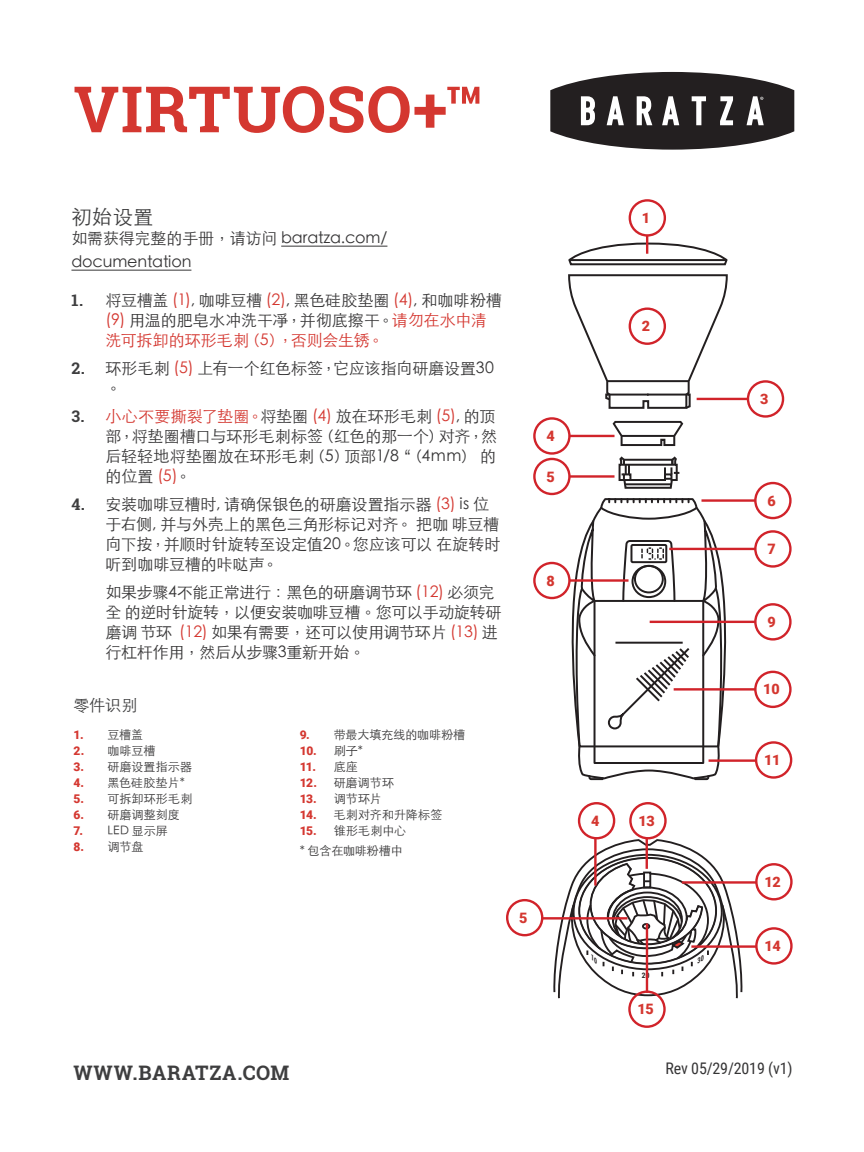
<style>
.page{position:relative;width:864px;height:1152px;background:#fff}
.page>*{position:absolute;margin:0;border:0;box-sizing:border-box;transform-origin:0 0}
.intro{font:700 64px "Roboto Slab";letter-spacing:.015em;color:#d43730}
.t1{font:700 20px "Roboto Slab";letter-spacing:.035em;color:#3e3e3f}
.t2{font:300 20px "ST Heiti TC";color:#3e3e3f}
.t3{font:300 16px/20px "ST Heiti TC";letter-spacing:-.01em;color:#363536}
.t4{font:16px "Roboto Condensed";letter-spacing:-.01em;color:#363536}
.t5{font:300 16px "ST Heiti TC";color:#3e3e3f}
.t6{font:900 14.4px "Roboto";letter-spacing:-.01em;color:#d43730}
.t7{font:300 12px "ST Heiti TC";letter-spacing:.005em;color:#363536}
.t8{font:900 12px "Roboto";color:#d43730}
.t9{font:700 7.6px "Roboto Condensed";color:#231f20}
.s1{font-family:"Roboto Slab";font-weight:700;color:#3e3e3f}
.s2{color:#d43730}
.s3{font-family:"Roboto";font-weight:900;color:#d43730}
.s4{font-family:"ST Heiti TC";font-weight:300;color:#363536}
</style>
<div class="page">
<svg style="left:618px;top:456px;width:61px;height:33px"></svg>
<hr style="left:625px;top:483px;width:46px;height:2px;background:#231f20">
<svg style="left:611px;top:420px;width:73px;height:26px"></svg>
<hr style="left:622px;top:435px;width:52px;height:2px;background:#231f20">
<svg style="left:568px;top:274px;width:161px;height:135px"></svg>
<svg style="left:565px;top:498px;width:168px;height:282px"></svg>
<svg style="left:587px;top:774px;width:18px;height:7px"></svg>
<svg style="left:693px;top:774px;width:17px;height:7px"></svg>
<svg style="left:574px;top:499px;width:150px;height:266px"></svg>
<hr style="left:615px;top:642px;width:68px;height:2px;background:#231f20">
<div style="left:629px;top:307px;width:37px;height:38px;border:2px solid #d1232a;border-radius:50%"></div>
<div style="left:755px;top:741px;width:37px;height:38px;border:2px solid #d1232a;border-radius:50%"></div>
<hr style="left:709px;top:759px;width:47px;height:3px;background:#d1232a">
<div style="left:533px;top:458px;width:38px;height:37px;border:2px solid #d1232a;border-radius:50%"></div>
<hr style="left:569px;top:475px;width:46px;height:3px;background:#d1232a">
<div style="left:533px;top:562px;width:38px;height:37px;border:2px solid #d1232a;border-radius:50%"></div>
<hr style="left:569px;top:579px;width:60px;height:3px;background:#d1232a">
<div style="left:533px;top:417px;width:38px;height:38px;border:2px solid #d1232a;border-radius:50%"></div>
<hr style="left:569px;top:435px;width:46px;height:2px;background:#d1232a">
<div style="left:754px;top:603px;width:38px;height:38px;border:2px solid #d1232a;border-radius:50%"></div>
<hr style="left:650px;top:621px;width:106px;height:2px;background:#d1232a">
<div style="left:754px;top:671px;width:38px;height:37px;border:2px solid #d1232a;border-radius:50%"></div>
<hr style="left:674px;top:688px;width:82px;height:3px;background:#d1232a">
<div style="left:754px;top:530px;width:38px;height:38px;border:2px solid #d1232a;border-radius:50%"></div>
<hr style="left:669px;top:548px;width:87px;height:2px;background:#d1232a">
<div style="left:754px;top:482px;width:38px;height:37px;border:2px solid #d1232a;border-radius:50%"></div>
<hr style="left:701px;top:499px;width:55px;height:3px;background:#d1232a">
<div style="left:629px;top:199px;width:37px;height:38px;border:2px solid #d1232a;border-radius:50%"></div>
<svg style="left:568px;top:235px;width:160px;height:31px"></svg>
<div style="left:747px;top:380px;width:37px;height:38px;border:2px solid #d1232a;border-radius:50%"></div>
<hr style="left:697px;top:398px;width:50px;height:2px;background:#d1232a">
<div style="left:506px;top:899px;width:37px;height:37px;border:2px solid #d1232a;border-radius:50%"></div>
<hr style="left:541px;top:917px;width:86px;height:3px;background:#d1232a">
<div style="left:755px;top:863px;width:38px;height:38px;border:2px solid #d1232a;border-radius:50%"></div>
<hr style="left:682px;top:881px;width:74px;height:3px;background:#d1232a">
<div style="left:755px;top:927px;width:38px;height:38px;border:2px solid #d1232a;border-radius:50%"></div>
<hr style="left:691px;top:945px;width:65px;height:3px;background:#d1232a">
<div style="left:629px;top:802px;width:38px;height:37px;border:2px solid #d1232a;border-radius:50%"></div>
<div style="left:578px;top:802px;width:37px;height:37px;border:2px solid #d1232a;border-radius:50%"></div>
<div style="left:628px;top:990px;width:38px;height:38px;border:2px solid #d1232a;border-radius:50%"></div>
<svg style="left:550px;top:72px;width:244px;height:78px"></svg>
<hr style="left:281px;top:246px;width:106px;height:1px;background:#363536">
<hr style="left:71px;top:270px;width:120px;height:1px;background:#363536">
<svg style="left:553px;top:838px;width:190px;height:162px"></svg>
<p class="intro" style="left:73px;top:65px;width:412px">VIRTUOSO+™</p>
<p class="t2" style="left:71px;top:199px;width:84px">初始设置</p>
<p class="t3" style="left:71px;top:225px;width:317px;line-height:24px">如需获得完整的手册，请访问 baratza.com/ documentation</p>
<p class="t3" style="left:105px;top:289px;width:398px;text-indent:-34px"><span class="s1">1.</span> 将豆槽盖 <span class="s2">(1)</span>, 咖啡豆槽 <span class="s2">(2)</span>, 黑色硅胶垫圈 <span class="s2">(4)</span>, 和咖啡粉槽<span class="s2">(9)</span> 用温的肥皂水冲洗干凈，并彻底擦干。<span class="s2">请勿在水中清洗可拆卸的环形毛刺（5），否则会生锈。</span></p>
<p class="t3" style="left:105px;top:357px;width:390px;text-indent:-34px"><span class="s1">2.</span> 环形毛刺 <span class="s2">(5)</span> 上有一个红色标签，它应该指向研磨设置30。</p>
<p class="t3" style="left:105px;top:405px;width:393px;text-align:justify;text-indent:-34px"><span class="s1">3.</span> <span class="s2">小心不要撕裂了垫圈。</span>将垫圈 <span class="s2">(4)</span> 放在环形毛刺 <span class="s2">(5)</span>, 的顶部，将垫圈槽口与环形毛刺标签（红色的那一个）对齐，然后轻轻地将垫圈放在环形毛刺（5）顶部1/8“（4mm） 的的位置 <span class="s2">(5)</span>。</p>
<p class="t3" style="left:105px;top:493px;width:397px;text-indent:-34px"><span class="s1">4.</span> 安装咖啡豆槽时, 请确保银色的研磨设置指示器 <span class="s2">(3)</span> is 位于右侧, 并与外壳上的黑色三角形标记对齐。 把咖 啡豆槽向下按，并顺时针旋转至设定值20。您应该可以 在旋转时听到咖啡豆槽的咔哒声。</p>
<p class="t3" style="left:105px;top:581px;width:397px">如果步骤4不能正常进行：黑色的研磨调节环 <span class="s2">(12)</span> 必须完全 的逆时针旋转，以便安装咖啡豆槽。您可以手动旋转研磨调 节环 <span class="s2">(12)</span> 如果有需要，还可以使用调节环片 <span class="s2">(13)</span> 进行杠杆作用，然后从步骤3重新开始。</p>
<p class="t5" style="left:73px;top:691px;width:66px">零件识别</p>
<p class="t7" style="left:73px;top:724px;width:71px"><span class="s3">1.</span> 豆槽盖</p>
<p class="t7" style="left:73px;top:740px;width:83px"><span class="s3">2.</span> 咖啡豆槽</p>
<p class="t7" style="left:73px;top:756px;width:120px"><span class="s3">3.</span> 研磨设置指示器</p>
<p class="t7" style="left:73px;top:772px;width:113px"><span class="s3">4.</span> 黑色硅胶垫片*</p>
<p class="t7" style="left:73px;top:788px;width:120px"><span class="s3">5.</span> 可拆卸环形毛刺</p>
<p class="t7" style="left:73px;top:804px;width:108px"><span class="s3">6.</span> 研磨调整刻度</p>
<p class="t7" style="left:73px;top:820px;width:96px"><span class="s3">7.</span> LED 显示屏</p>
<p class="t7" style="left:73px;top:836px;width:72px"><span class="s3">8.</span> 调节盘</p>
<p class="t7" style="left:300px;top:724px;width:167px"><span class="s3">9.</span> 带最大填充线的咖啡粉槽</p>
<p class="t8" style="left:300px;top:742px;width:65px">10. <span class="s4">刷子*</span></p>
<p class="t8" style="left:300px;top:758px;width:60px">11. <span class="s4">底座</span></p>
<p class="t7" style="left:300px;top:772px;width:96px"><span class="s3">12.</span> 研磨调节环</p>
<p class="t7" style="left:300px;top:788px;width:83px"><span class="s3">13.</span> 调节环片</p>
<p class="t7" style="left:300px;top:804px;width:144px"><span class="s3">14.</span> 毛刺对齐和升降标签</p>
<p class="t7" style="left:300px;top:820px;width:108px"><span class="s3">15.</span> 锥形毛刺中心</p>
<p class="t7" style="left:300px;top:840px;width:105px">* 包含在咖啡粉槽中</p>
<p class="t6" style="left:546px;top:426px;width:10px">4</p>
<p class="t6" style="left:546px;top:466px;width:10px">5</p>
<p class="t6" style="left:546px;top:570px;width:10px">8</p>
<p class="t6" style="left:519px;top:908px;width:10px">5</p>
<p class="t1" style="left:73px;top:1059px;width:218px">WWW.BARATZA.COM</p>
<p class="t6" style="left:642px;top:208px;width:10px">1</p>
<p class="t6" style="left:642px;top:316px;width:10px">2</p>
<p class="t6" style="left:760px;top:389px;width:10px">3</p>
<p class="t6" style="left:767px;top:490px;width:10px">6</p>
<p class="t6" style="left:767px;top:539px;width:10px">7</p>
<p class="t6" style="left:767px;top:612px;width:10px">9</p>
<p class="t6" style="left:763px;top:679px;width:18px">10</p>
<p class="t6" style="left:591px;top:811px;width:10px">4</p>
<p class="t6" style="left:638px;top:811px;width:18px">13</p>
<p class="t6" style="left:764px;top:750px;width:18px">11</p>
<p class="t6" style="left:764px;top:872px;width:18px">12</p>
<p class="t9" style="left:642px;top:970px;width:9px">20</p>
<p class="t6" style="left:637px;top:999px;width:18px">15</p>
<p class="t6" style="left:764px;top:936px;width:18px">14</p>
<p class="t4" style="left:666px;top:1057px;width:129px">Rev 05/29/2019 (v1)</p>
</div>
